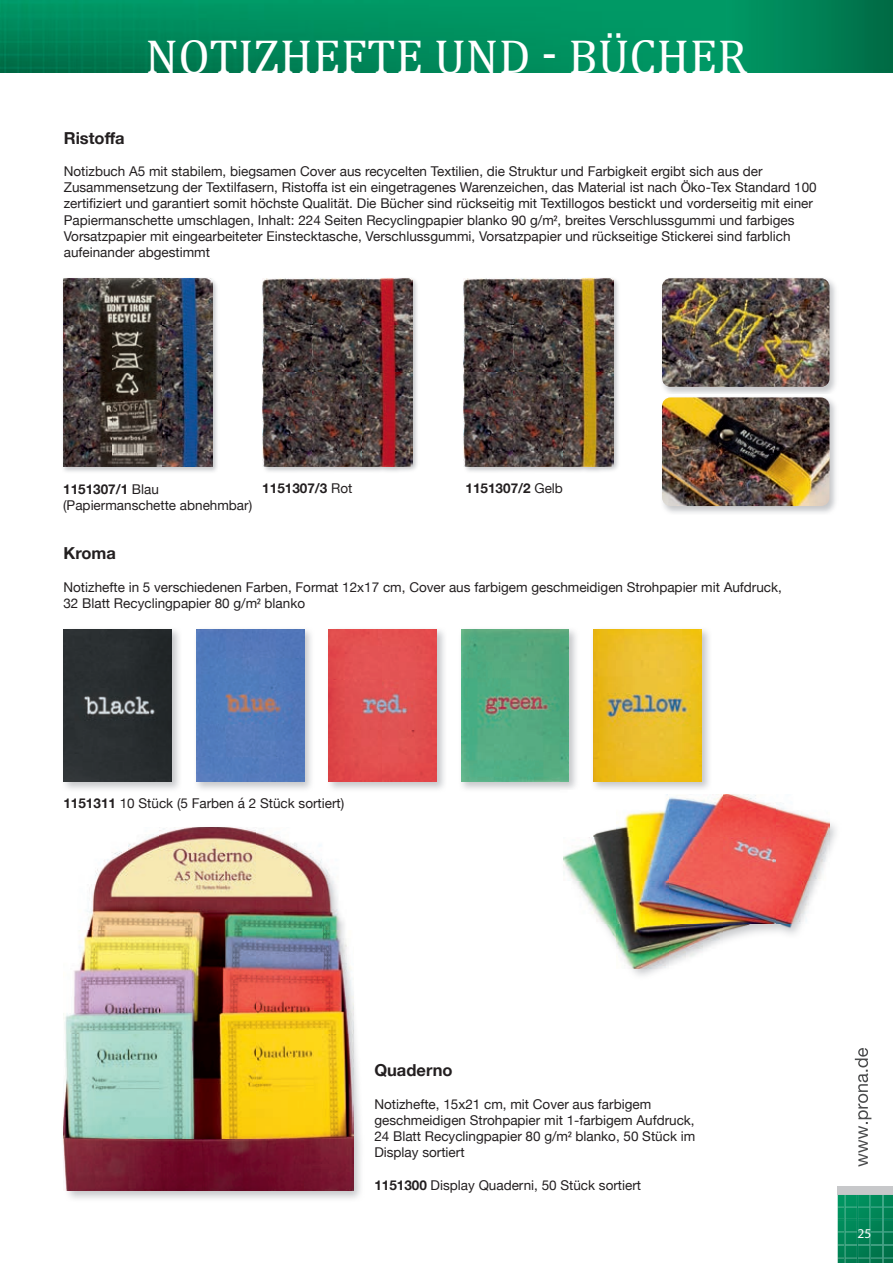
<style>
.page{position:relative;width:893px;height:1263px;background:#fff}
.page>*{position:absolute;margin:0;border:0;box-sizing:border-box;transform-origin:0 0}
.t1{font:48px "Cambria";letter-spacing:.005em;color:#fff}
.t2{font:700 16.5px "Helvetica Neue";color:#231f20}
.t3{font:13.5px/16.2px "Helvetica Neue";color:#231f20}
.t4{font:700 13.5px "Helvetica Neue";color:#231f20}
.t5{font:13.5px "Myriad Pro";color:#fff}
.s1{font-family:"Univers";font-stretch:condensed}
.s2{font-weight:400}
.s3{font-weight:700}
</style>
<div class="page">
<svg style="left:855px;top:1048px;width:16px;height:119px"></svg>
<img style="left:0;top:0;width:893px;height:72px">
<div style="left:838px;top:1186px;width:55px;height:9px;background:#c7c8ca"></div>
<svg style="left:838px;top:1195px;width:55px;height:68px;background:#078659"></svg>
<img style="left:838px;top:1206px;width:55px;height:1px">
<img style="left:838px;top:1219px;width:55px;height:1px">
<img style="left:838px;top:1232px;width:55px;height:1px">
<img style="left:838px;top:1244px;width:55px;height:1px">
<img style="left:838px;top:1257px;width:55px;height:1px">
<img style="left:882px;top:1195px;width:1px;height:68px">
<img style="left:870px;top:1195px;width:1px;height:68px">
<img style="left:857px;top:1195px;width:1px;height:68px">
<img style="left:844px;top:1195px;width:1px;height:68px">
<img style="left:68px;top:992px;width:293px;height:207px">
<img style="left:63px;top:827px;width:290px;height:364px">
<img style="left:63px;top:629px;width:116px;height:160px">
<img style="left:64px;top:629px;width:108px;height:153px">
<img style="left:196px;top:629px;width:115px;height:160px">
<img style="left:196px;top:629px;width:108px;height:153px">
<img style="left:328px;top:629px;width:116px;height:160px">
<img style="left:329px;top:629px;width:107px;height:153px">
<img style="left:461px;top:629px;width:108px;height:153px">
<img style="left:594px;top:629px;width:115px;height:160px">
<img style="left:593px;top:629px;width:108px;height:153px">
<img style="left:629px;top:821px;width:207px;height:155px">
<img style="left:563px;top:794px;width:266px;height:174px">
<img style="left:262px;top:279px;width:155px;height:193px">
<img style="left:263px;top:278px;width:149px;height:189px">
<img style="left:63px;top:280px;width:154px;height:192px">
<img style="left:63px;top:278px;width:150px;height:189px">
<img style="left:463px;top:279px;width:155px;height:193px">
<img style="left:464px;top:278px;width:149px;height:189px">
<img style="left:664px;top:280px;width:172px;height:233px">
<img style="left:662px;top:278px;width:167px;height:109px">
<img style="left:664px;top:395px;width:172px;height:1px">
<img style="left:662px;top:397px;width:167px;height:109px">
<h1 class="t1" style="left:146px;top:29px;width:603px">NOTIZHEFTE UND - BÜCHER</h1>
<p class="t2" style="left:64px;top:125px;width:62px">Ristoffa</p>
<p class="t3" style="left:64px;top:164px;width:754px">Notizbuch A5 mit stabilem, biegsamen Cover aus recycelten Textilien, die Struktur und Farbigkeit ergibt sich aus der Zusammensetzung der Textilfasern, Ristoffa ist ein eingetragenes Warenzeichen, das Material ist nach Öko-Tex Standard 100 zertifiziert und garantiert somit höchste Qualität. Die Bücher sind rückseitig mit Textillogos bestickt und vorderseitig mit einer Papiermanschette umschlagen, Inhalt: 224 Seiten Recyclingpapier blanko 90 g/m<span class="s1">²</span>, breites Verschlussgummi und farbiges Vorsatzpapier mit eingearbeiteter Einstecktasche, Verschlussgummi, Vorsatzpapier und rückseitige Stickerei sind farblich aufeinander abgestimmt</p>
<p class="t4" style="left:63px;top:478px;width:97px">1151307/1 <span class="s2">Blau</span></p>
<p class="t4" style="left:262px;top:477px;width:92px">1151307/3 <span class="s2">Rot</span></p>
<p class="t3" style="left:63px;top:498px;width:191px">(Papiermanschette abnehmbar)</p>
<p class="t4" style="left:466px;top:477px;width:99px">1151307/2 <span class="s2">Gelb</span></p>
<p class="t2" style="left:63px;top:541px;width:54px">Kroma</p>
<p class="t3" style="left:63px;top:580px;width:720px">Notizhefte in 5 verschiedenen Farben, Format 12x17 cm, Cover aus farbigem geschmeidigen Strohpapier mit Aufdruck,<br>32 Blatt Recyclingpapier 80 g/m<span class="s1">²</span> blanko</p>
<p class="t3" style="left:63px;top:795px;width:282px"><span class="s3">1151311</span> 10 Stück (5 Farben á 2 Stück sortiert)</p>
<p class="t2" style="left:374px;top:1057px;width:80px">Quaderno</p>
<p class="t3" style="left:374px;top:1097px;width:322px">Notizhefte, 15x21 cm, mit Cover aus farbigem geschmeidigen Strohpapier mit 1-farbigem Aufdruck, 24 Blatt Recyclingpapier 80 g/m<span class="s1">²</span> blanko, 50 Stück im Display sortiert</p>
<p class="t3" style="left:374px;top:1178px;width:268px"><span class="s3">1151300</span> Display Quaderni, 50 Stück sortiert</p>
<p class="t5" style="left:857px;top:1225px;width:15px">25</p>
</div>
